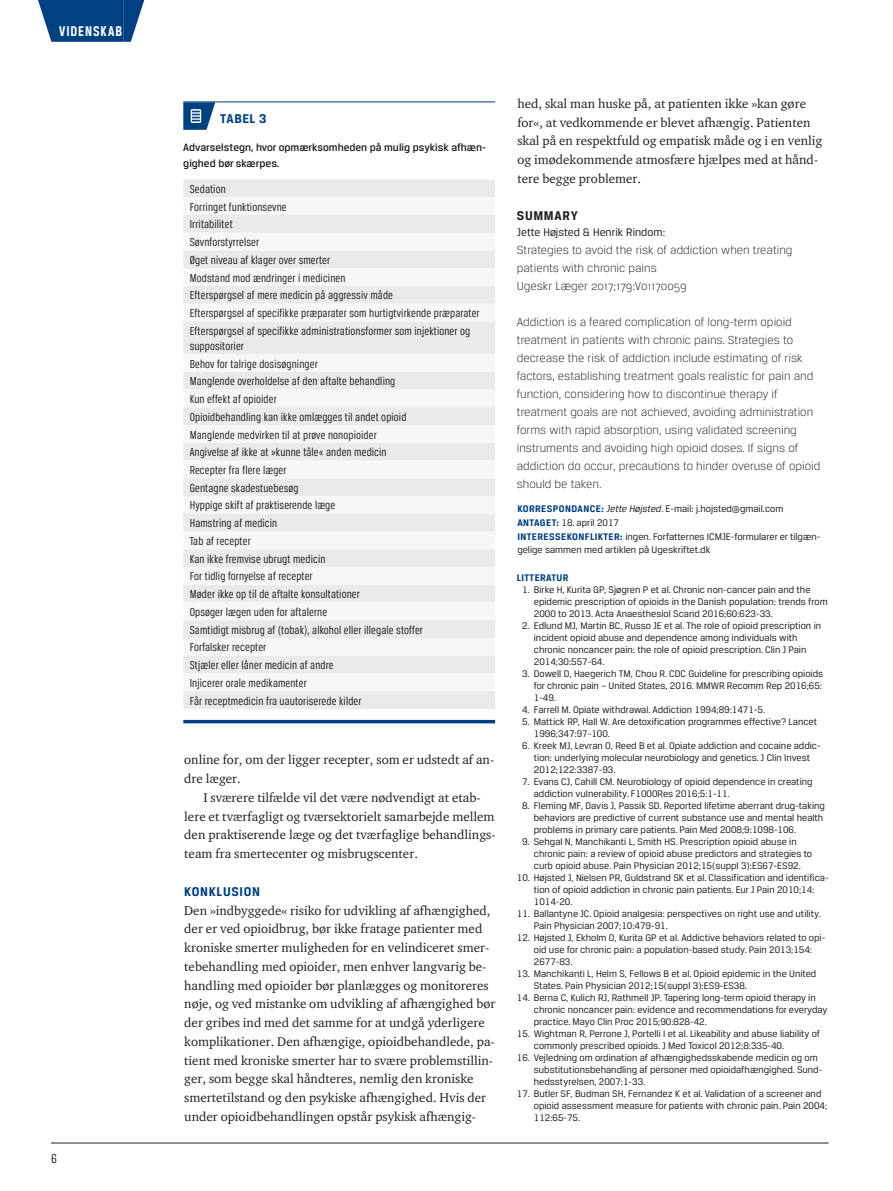
<style>
.page{position:relative;width:893px;height:1191px;background:#fff}
.page>*{position:absolute;margin:0;border:0;box-sizing:border-box;transform-origin:0 0}
.t1{font:700 15px "Breuer Condensed";letter-spacing:.065em;color:#fff}
.t2{font:700 13.5px "Breuer Text";letter-spacing:.05em;color:#014081}
.t3{font:700 13.5px "Breuer Text";color:#231f20}
.t4{font:13.5px "Breuer Condensed";color:#231f20}
.t5{font:13.05px/18.8px "ITC Charter Com";color:#231f20}
.t6{font:300 12.45px/18px "Breuer Text";color:#231f20}
.t7{font:12.3px/17.7px "Breuer Condensed";letter-spacing:.01em;color:#231f20}
.t8{font:11.7px "Breuer Text";color:#231f20}
.t9{font:500 11.25px/15.8px "Breuer Text";color:#231f20}
.t10{font:10.2px/12px "Breuer Text";color:#231f20}
.t11{font:700 10.2px "Breuer Text";letter-spacing:.04em;color:#014081}
.s1{font-weight:700;color:#014081}
.s2{font-style:italic}
</style>
<div class="page">
<hr style="left:51px;top:1142px;width:778px;height:1px;background:#231f20">
<div style="left:59px;top:0;width:64px;height:42px;background:#014081"></div>
<svg style="left:38px;top:0;width:21px;height:42px"></svg>
<svg style="left:123px;top:0;width:21px;height:42px"></svg>
<hr style="left:183px;top:102px;width:37px;height:1px;background:#014081">
<hr style="left:220px;top:102px;width:275px;height:1px;background:#014081">
<svg style="left:183px;top:102px;width:32px;height:28px"></svg>
<div style="left:183px;top:180px;width:312px;height:529px;background:#e9eaeb"></div>
<svg style="left:183px;top:197px;width:312px;height:494px;fill:#f5f6f6"></svg>
<hr style="left:183px;top:720px;width:312px;height:3px;background:#014081">
<h1 class="t1" style="left:59px;top:23px;width:65px">VIDENSKAB</h1>
<h2 class="t4" style="left:51px;top:1150px;width:7px">6</h2>
<h2 class="t2" style="left:220px;top:111px;width:15px">TABEL</h2>
<h2 class="t2" style="left:259px;top:111px;width:9px">3</h2>
<p class="t9" style="left:183px;top:139px;width:304px">Advarselstegn, hvor opmærksomheden på mulig psykisk afhæn&shy;gighed bør skærpes.</p>
<p class="t7" style="left:190px;top:180px;width:291px">Sedation<br>Forringet funktionsevne<br>Irritabilitet<br>Søvnforstyrrelser<br>Øget niveau af klager over smerter<br>Modstand mod ændringer i medicinen<br>Efterspørgsel af mere medicin på aggressiv måde<br>Efterspørgsel af specifikke præparater som hurtigtvirkende præparater Efterspørgsel af specifikke administrationsformer som injektioner og</p>
<p class="t7" style="left:190px;top:337px;width:235px">suppositorier<br>Behov for talrige dosisøgninger<br>Manglende overholdelse af den aftalte behandling<br>Kun effekt af opioider<br>Opioidbehandling kan ikke omlægges til andet opioid Manglende medvirken til at prøve nonopioider<br>Angivelse af ikke at »kunne tåle« anden medicin Recepter fra flere læger<br>Gentagne skadestuebesøg<br>Hyppige skift af praktiserende læge<br>Hamstring af medicin<br>Tab af recepter<br>Kan ikke fremvise ubrugt medicin<br>For tidlig fornyelse af recepter<br>Møder ikke op til de aftalte konsultationer<br>Opsøger lægen uden for aftalerne<br>Samtidigt misbrug af (tobak), alkohol eller illegale stoffer Forfalsker recepter<br>Stjæler eller låner medicin af andre<br>Injicerer orale medikamenter<br>Får receptmedicin fra uautoriserede kilder</p>
<p class="t5" style="left:184px;top:750px;width:311px">online for, om der ligger recepter, som er udstedt af an&shy;dre læger.</p>
<p class="t5" style="left:184px;top:788px;width:313px;text-indent:19px">I sværere tilfælde vil det være nødvendigt at etab&shy;lere et tværfagligt og tværsektorielt samarbejde mellem den praktiserende læge og det tværfaglige behandlings&shy;team fra smertecenter og misbrugscenter.</p>
<h2 class="t2" style="left:184px;top:883px;width:77px">KONKLUSION</h2>
<p class="t5" style="left:184px;top:900px;width:313px">Den »indbyggede« risiko for udvikling af afhængighed, der er ved opioidbrug, bør ikke fratage patienter med kroniske smerter muligheden for en velindiceret smer&shy;tebehandling med opioider, men enhver langvarig be&shy;handling med opioider bør planlægges og monitoreres nøje, og ved mistanke om udvikling af afhængighed bør der gribes ind med det samme for at undgå yderligere komplikationer. Den afhængige, opioidbehandlede, pa&shy;tient med kroniske smerter har to svære problemstillin&shy;ger, som begge skal håndteres, nemlig den kroniske smertetilstand og den psykiske afhængighed. Hvis der under opioidbehandlingen opstår psykisk afhængig-</p>
<p class="t5" style="left:517px;top:94px;width:306px">hed, skal man huske på, at patienten ikke »kan gøre for«, at vedkommende er blevet afhængig. Patienten skal på en respektfuld og empatisk måde og i en venlig og imødekommende atmosfære hjælpes med at hånd&shy;tere begge problemer.</p>
<h2 class="t3" style="left:517px;top:208px;width:18px">SUMMAR</h2>
<h2 class="t3" style="left:571px;top:208px;width:9px">Y</h2>
<p class="t8" style="left:517px;top:226px;width:150px">Jette Højsted &amp; Henrik Rindom:</p>
<p class="t6" style="left:517px;top:241px;width:277px">Strategies to avoid the risk of addiction when treating patients with chronic pains<br>Ugeskr Læger 2017;179:V01170059</p>
<p class="t6" style="left:517px;top:313px;width:305px">Addiction is a feared complication of long-term opioid treatment in patients with chronic pains. Strategies to decrease the risk of addiction include estimating of risk factors, establishing treatment goals realistic for pain and function, considering how to discontinue therapy if treatment goals are not achieved, avoiding administration forms with rapid absorption, using validated screening instruments and avoiding high opioid doses. If signs of addiction do occur, precautions to hinder overuse of opioid should be taken.</p>
<p class="t11" style="left:517px;top:503px;width:13px">KORRESPONDANCE</p>
<p class="t10" style="left:601px;top:503px;width:183px"><span class="s1">:</span> <span class="s2">Jette Højsted</span>. E-mail: j.hojsted@gmail.com</p>
<p class="t11" style="left:517px;top:517px;width:13px">ANTAGET</p>
<p class="t10" style="left:556px;top:517px;width:64px"><span class="s1">:</span> 18. april 2017</p>
<p class="t11" style="left:517px;top:531px;width:10px">INTERESSEKONFLIKTER</p>
<p class="t10" style="left:517px;top:531px;width:305px;text-indent:103px"><span class="s1">:</span> ingen. Forfatternes ICMJE-formularer er tilgæn&shy;gelige sammen med artiklen på Ugeskriftet.dk</p>
<p class="t11" style="left:517px;top:572px;width:53px">LITTERATUR</p>
<p class="t10" style="left:534px;top:583px;width:295px;text-indent:-12px">1. Birke H, Kurita GP, Sjøgren P et al. Chronic non-cancer pain and the epidemic prescription of opioids in the Danish population: trends from<br>2000 to 2013. Acta Anaesthesiol Scand 2016;60:623-33.</p>
<p class="t10" style="left:534px;top:619px;width:289px;text-indent:-12px">2. Edlund MJ, Martin BC, Russo JE et al. The role of opioid prescription in incident opioid abuse and dependence among individuals with chronic noncancer pain: the role of opioid prescription. Clin J Pain 2014;30:557-64.</p>
<p class="t10" style="left:534px;top:667px;width:291px;text-align:justify;text-indent:-12px">3. Dowell D, Haegerich TM, Chou R. CDC Guideline for prescribing opioids for chronic pain – United States, 2016. MMWR Recomm Rep 2016;65:<br>1-49.</p>
<p class="t10" style="left:522px;top:703px;width:245px">4. Farrell M. Opiate withdrawal. Addiction 1994;89:1471-5.</p>
<p class="t10" style="left:534px;top:715px;width:285px;text-indent:-12px">5. Mattick RP, Hall W. Are detoxification programmes effective? Lancet<br>1996;347:97-100.</p>
<p class="t10" style="left:534px;top:739px;width:288px;text-indent:-12px">6. Kreek MJ, Levran O, Reed B et al. Opiate addiction and cocaine addic&shy;tion: underlying molecular neurobiology and genetics. J Clin Invest<br>2012;122:3387-93.</p>
<p class="t10" style="left:534px;top:775px;width:280px;text-indent:-12px">7. Evans CJ, Cahill CM. Neurobiology of opioid dependence in creating addiction vulnerability. F1000Res 2016;5:1-11.</p>
<p class="t10" style="left:534px;top:799px;width:293px;text-indent:-12px">8. Fleming MF, Davis J, Passik SD. Reported lifetime aberrant drug-taking behaviors are predictive of current substance use and mental health problems in primary care patients. Pain Med 2008;9:1098-106.</p>
<p class="t10" style="left:534px;top:835px;width:280px;text-indent:-12px">9. Sehgal N, Manchikanti L, Smith HS. Prescription opioid abuse in chronic pain: a review of opioid abuse predictors and strategies to curb opioid abuse. Pain Physician 2012;15(suppl 3):ES67-ES92.</p>
<p class="t10" style="left:534px;top:871px;width:296px;text-indent:-17px">10. Højsted J, Nielsen PR, Guldstrand SK et al. Classification and identifica&shy;tion of opioid addiction in chronic pain patients. Eur J Pain 2010;14:<br>1014-20.</p>
<p class="t10" style="left:534px;top:907px;width:289px;text-indent:-17px">11. Ballantyne JC. Opioid analgesia: perspectives on right use and utility.<br>Pain Physician 2007;10:479-91.</p>
<p class="t10" style="left:534px;top:931px;width:293px;text-indent:-17px">12. Højsted J, Ekholm O, Kurita GP et al. Addictive behaviors related to opi&shy;oid use for chronic pain: a population-based study. Pain 2013;154:<br>2677-83.</p>
<p class="t10" style="left:534px;top:967px;width:284px;text-indent:-17px">13. Manchikanti L, Helm S, Fellows B et al. Opioid epidemic in the United<br>States. Pain Physician 2012;15(suppl 3):ES9-ES38.</p>
<p class="t10" style="left:534px;top:991px;width:295px;text-indent:-17px">14. Berna C, Kulich RJ, Rathmell JP. Tapering long-term opioid therapy in chronic noncancer pain: evidence and recommendations for everyday practice. Mayo Clin Proc 2015;90:828-42.</p>
<p class="t10" style="left:534px;top:1027px;width:288px;text-indent:-17px">15. Wightman R, Perrone J, Portelli I et al. Likeability and abuse liability of commonly prescribed opioids. J Med Toxicol 2012;8:335-40.</p>
<p class="t10" style="left:534px;top:1051px;width:290px;text-indent:-17px">16. Vejledning om ordination af afhængighedsskabende medicin og om substitutionsbehandling af personer med opioidafhængighed. Sund&shy;hedsstyrelsen, 2007:1-33.</p>
<p class="t10" style="left:534px;top:1087px;width:295px;text-indent:-17px">17. Butler SF, Budman SH, Fernandez K et al. Validation of a screener and opioid assessment measure for patients with chronic pain. Pain 2004;<br>112:65-75.</p>
</div>
